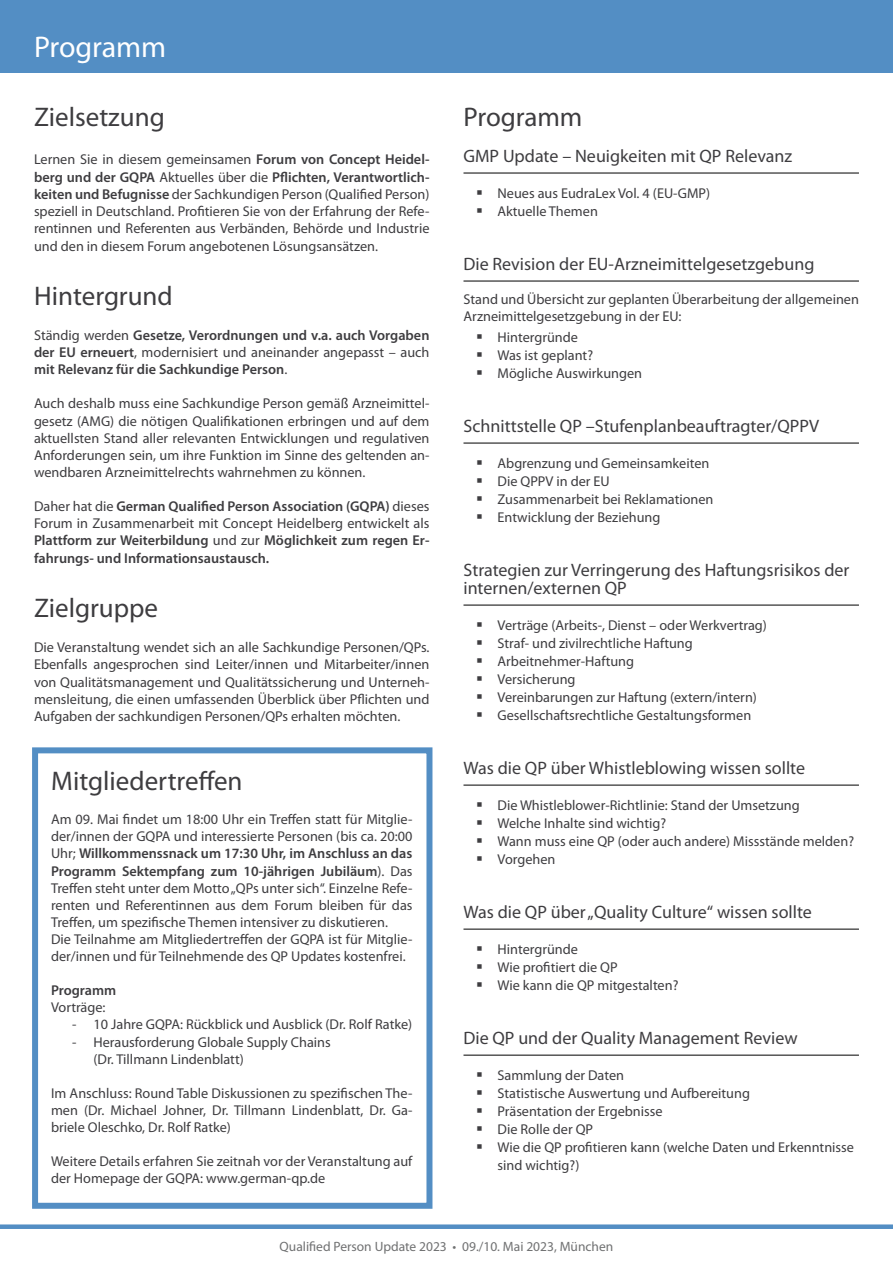
<style>
.page{position:relative;width:893px;height:1263px;background:#fff}
.page>*{position:absolute;margin:0;border:0;box-sizing:border-box;transform-origin:0 0}
.t1{font:30px "Myriad Pro";letter-spacing:-.005em;color:#fff}
.t2{font:27px "Myriad Pro";color:#3e3d40}
.t3{font:18px/18px "Myriad Pro";color:#3e3d40}
.t4{font:14.25px/17.1px "Myriad Pro";color:#3e3d40}
.t5{font:600 14.25px/17.4px "Myriad Pro";color:#3e3d40;text-align:justify}
.t6{font:13.5px "Myriad Pro";color:#707172}
.s1{font-weight:600}
.s2{font-weight:400}
</style>
<div class="page">
<div style="left:0;top:0;width:893px;height:72px;background:#538ec4"></div>
<div style="left:0;top:1224px;width:893px;height:5px;background:#538ec4"></div>
<hr style="left:463px;top:173px;width:396px;height:1px;background:#000">
<hr style="left:463px;top:281px;width:396px;height:1px;background:#000">
<hr style="left:463px;top:443px;width:396px;height:1px;background:#000">
<hr style="left:463px;top:605px;width:396px;height:1px;background:#000">
<hr style="left:463px;top:785px;width:396px;height:1px;background:#000">
<hr style="left:463px;top:929px;width:396px;height:1px;background:#000">
<hr style="left:463px;top:1055px;width:396px;height:1px;background:#000">
<div style="left:32px;top:747px;width:400px;height:462px;border:6px solid #538ec4"></div>
<h1 class="t1" style="left:34px;top:30px;width:134px">Programm</h1>
<h2 class="t2" style="left:34px;top:102px;width:132px">Zielsetzung</h2>
<p class="t4" style="left:34px;top:151px;width:397px;text-align:justify">Lernen Sie in diesem gemeinsamen <span class="s1">Forum von Concept Heidel&shy;berg und der GQPA</span> Aktuelles über die <span class="s1">Pflichten, Verantwortlich&shy;keiten und Befugnisse</span> der Sachkundigen Person (Qualified Person) speziell in Deutschland. Profitieren Sie von der Erfahrung der Refe&shy;rentinnen und Referenten aus Verbänden, Behörde und Industrie und den in diesem Forum angebotenen Lösungsansätzen.</p>
<h2 class="t2" style="left:34px;top:281px;width:140px">Hintergrund</h2>
<p class="t5" style="left:34px;top:326px;width:397px"><span class="s2">Ständig werden</span> Gesetze, Verordnungen und v.a. auch Vorgaben der EU erneuert<span class="s2">, modernisiert und aneinander angepasst – auch </span>mit Relevanz für die Sachkundige Person<span class="s2">.</span></p>
<p class="t4" style="left:34px;top:395px;width:397px;text-align:justify">Auch deshalb muss eine Sachkundige Person gemäß Arzneimittel&shy;gesetz (AMG) die nötigen Qualifikationen erbringen und auf dem aktuellsten Stand aller relevanten Entwicklungen und regulativen Anforderungen sein, um ihre Funktion im Sinne des geltenden an&shy;wendbaren Arzneimittelrechts wahrnehmen zu können.</p>
<p class="t5" style="left:34px;top:497px;width:397px"><span class="s2">Daher hat die</span> German Qualified Person Association (GQPA) <span class="s2">dieses Forum in Zusammenarbeit mit Concept Heidelberg entwickelt als </span>Plattform zur Weiterbildung <span class="s2">und zur</span> Möglichkeit zum regen Er&shy;fahrungs- und Informationsaustausch.</p>
<h2 class="t2" style="left:34px;top:593px;width:126px">Zielgruppe</h2>
<p class="t4" style="left:34px;top:639px;width:397px;text-align:justify">Die Veranstaltung wendet sich an alle Sachkundige Personen/QPs.<br>Ebenfalls angesprochen sind Leiter/innen und Mitarbeiter/innen von Qualitätsmanagement und Qualitätssicherung und Unterneh&shy;mensleitung, die einen umfassenden Überblick über Pflichten und Aufgaben der sachkundigen Personen/QPs erhalten möchten.</p>
<h2 class="t2" style="left:51px;top:766px;width:193px">Mitgliedertreffen</h2>
<p class="t4" style="left:51px;top:811px;width:363px">Am 09. Mai findet um 18:00 Uhr ein Treffen statt für Mitglie&shy;der/innen der GQPA und interessierte Personen (bis ca. 20:00<br>Uhr; <span class="s1">Willkommenssnack um 17:30 Uhr, im Anschluss an das Programm Sektempfang zum 10-jährigen Jubiläum</span>). Das Treffen steht unter dem Motto „QPs unter sich“. Einzelne Refe&shy;renten und Referentinnen aus dem Forum bleiben für das Treffen, um spezifische Themen intensiver zu diskutieren.<br>Die Teilnahme am Mitgliedertreffen der GQPA ist für Mitglie&shy;der/innen und für Teilnehmende des QP Updates kostenfrei.</p>
<p class="t5" style="left:51px;top:981px;width:67px">Programm</p>
<p class="t4" style="left:51px;top:999px;width:56px">Vorträge:</p>
<p class="t4" style="left:72px;top:1016px;width:341px">- 10 Jahre GQPA: Rückblick und Ausblick (Dr. Rolf Ratke)</p>
<p class="t4" style="left:94px;top:1033px;width:239px;text-indent:-21px">- Herausforderung Globale Supply Chains (Dr. Tillmann Lindenblatt)</p>
<p class="t4" style="left:51px;top:1085px;width:363px;text-align:justify">Im Anschluss: Round Table Diskussionen zu spezifischen The&shy;men (Dr. Michael Johner, Dr. Tillmann Lindenblatt, Dr. Ga&shy;briele Oleschko, Dr. Rolf Ratke)</p>
<p class="t4" style="left:51px;top:1153px;width:363px">Weitere Details erfahren Sie zeitnah vor der Veranstaltung auf der Homepage der GQPA: www.german-qp.de</p>
<h2 class="t2" style="left:463px;top:102px;width:120px">Programm</h2>
<p class="t3" style="left:463px;top:147px;width:330px">GMP Update – Neuigkeiten mit QP Relevanz</p>
<p class="t4" style="left:497px;top:185px;width:214px;line-height:18px">Neues aus EudraLex Vol. 4 (EU-GMP)<br>Aktuelle Themen</p>
<p class="t3" style="left:463px;top:255px;width:352px">Die Revision der EU-Arzneimittelgesetzgebung</p>
<p class="t4" style="left:463px;top:291px;width:397px">Stand und Übersicht zur geplanten Überarbeitung der allgemeinen<br>Arzneimittelgesetzgebung in der EU:</p>
<p class="t4" style="left:497px;top:329px;width:146px;line-height:18px">Hintergründe<br>Was ist geplant?<br>Mögliche Auswirkungen</p>
<p class="t3" style="left:463px;top:417px;width:357px">Schnittstelle QP –Stufenplanbeauftragter/QPPV</p>
<p class="t4" style="left:497px;top:455px;width:218px;line-height:18px">Abgrenzung und Gemeinsamkeiten<br>Die QPPV in der EU<br>Zusammenarbeit bei Reklamationen<br>Entwicklung der Beziehung</p>
<p class="t3" style="left:463px;top:561px;width:387px">Strategien zur Verringerung des Haftungsrisikos der internen/externen QP</p>
<p class="t4" style="left:497px;top:617px;width:271px;line-height:18px">Verträge (Arbeits-, Dienst – oder Werkvertrag)<br>Straf- und zivilrechtliche Haftung Arbeitnehmer-Haftung<br>Versicherung<br>Vereinbarungen zur Haftung (extern/intern)<br>Gesellschaftsrechtliche Gestaltungsformen</p>
<p class="t3" style="left:463px;top:759px;width:343px">Was die QP über Whistleblowing wissen sollte</p>
<p class="t4" style="left:497px;top:797px;width:358px;line-height:18px">Die Whistleblower-Richtlinie: Stand der Umsetzung<br>Welche Inhalte sind wichtig?<br>Wann muss eine QP (oder auch andere) Missstände melden?<br>Vorgehen</p>
<p class="t3" style="left:463px;top:903px;width:350px">Was die QP über „Quality Culture“ wissen sollte</p>
<p class="t4" style="left:497px;top:941px;width:182px;line-height:18px">Hintergründe<br>Wie profitiert die QP<br>Wie kann die QP mitgestalten?</p>
<p class="t3" style="left:463px;top:1029px;width:336px">Die QP und der Quality Management Review</p>
<p class="t4" style="left:497px;top:1067px;width:358px;line-height:18px">Sammlung der Daten<br>Statistische Auswertung und Aufbereitung<br>Präsentation der Ergebnisse<br>Die Rolle der QP<br>Wie die QP profitieren kann (welche Daten und Erkenntnisse sind wichtig?)</p>
<p class="t6" style="left:280px;top:1239px;width:335px">Qualified Person Update 2023 • 09./10. Mai 2023, München</p>
</div>
